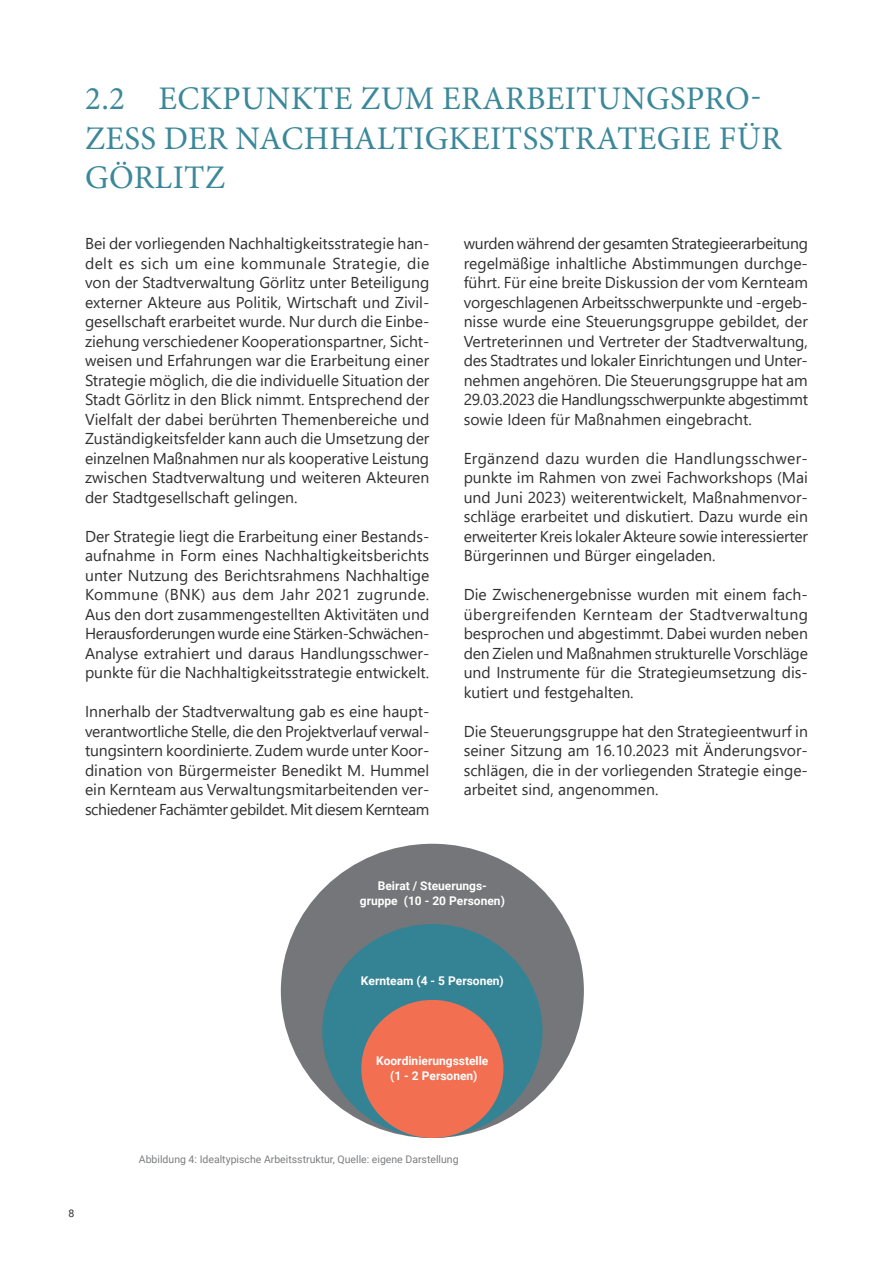
<style>
.page{position:relative;width:893px;height:1263px;background:#fff}
.page>*{position:absolute;margin:0;border:0;box-sizing:border-box;transform-origin:0 0}
.Headline_2_genutzt_Fließtext{font:33px/39.6px "Minion Pro";letter-spacing:.01em;color:#3b889a}
.Body_Text_10_5_13_Block{font:15.75px/19.5px "Segoe UI";color:#312f30;text-align:justify}
.Small_Text_8_10_Left{font:700 12px/15px "Roboto";color:#fff;text-align:center}
.BU_Small_Text_7_10_Left_AbbVZ{font:10.5px "Roboto";color:#7b7d80}
.t1{font:10.5px "Roboto";color:#312f30}
</style>
<div class="page">
<div style="left:281px;top:844px;width:303px;height:294px;background:#757679;border-radius:50%"></div>
<div style="left:322px;top:924px;width:220px;height:214px;background:#348394;border-radius:50%"></div>
<div style="left:361px;top:1000px;width:142px;height:138px;background:#f36f51;border-radius:50%"></div>
<p class="Headline_2_genutzt_Fließtext" style="left:85px;top:79px;width:698px">2.2 ECKPUNKTE ZUM ERARBEITUNGSPRO-<br>ZESS DER NACHHALTIGKEITSSTRATEGIE FÜR<br>GÖRLITZ</p>
<p class="Body_Text_10_5_13_Block" style="left:85px;top:232px;width:346px">Bei der vorliegenden Nachhaltigkeitsstrategie han&shy;delt es sich um eine kommunale Strategie, die von der Stadtverwaltung Görlitz unter Beteiligung externer Akteure aus Politik, Wirtschaft und Zivil&shy;gesellschaft erarbeitet wurde. Nur durch die Einbe&shy;ziehung verschiedener Kooperationspartner, Sicht&shy;weisen und Erfahrungen war die Erarbeitung einer Strategie möglich, die die individuelle Situation der Stadt Görlitz in den Blick nimmt. Entsprechend der Vielfalt der dabei berührten Themenbereiche und Zuständigkeitsfelder kann auch die Umsetzung der einzelnen Maßnahmen nur als kooperative Leistung zwischen Stadtverwaltung und weiteren Akteuren der Stadtgesellschaft gelingen.</p>
<p class="Body_Text_10_5_13_Block" style="left:85px;top:525px;width:346px">Der Strategie liegt die Erarbeitung einer Bestands&shy;aufnahme in Form eines Nachhaltigkeitsberichts unter Nutzung des Berichtsrahmens Nachhaltige Kommune (BNK) aus dem Jahr 2021 zugrunde.<br>Aus den dort zusammengestellten Aktivitäten und Herausforderungen wurde eine Stärken-Schwächen-Analyse extrahiert und daraus Handlungsschwer&shy;punkte für die Nachhaltigkeitsstrategie entwickelt.</p>
<p class="Body_Text_10_5_13_Block" style="left:85px;top:700px;width:346px">Innerhalb der Stadtverwaltung gab es eine haupt&shy;verantwortliche Stelle, die den Projektverlauf verwal&shy;tungsintern koordinierte. Zudem wurde unter Koor&shy;dination von Bürgermeister Benedikt M. Hummel ein Kernteam aus Verwaltungsmitarbeitenden ver&shy;schiedener Fachämter gebildet. Mit diesem Kernteam</p>
<p class="Body_Text_10_5_13_Block" style="left:464px;top:232px;width:346px">wurden während der gesamten Strategieerarbeitung regelmäßige inhaltliche Abstimmungen durchge&shy;führt. Für eine breite Diskussion der vom Kernteam vorgeschlagenen Arbeitsschwerpunkte und -ergeb&shy;nisse wurde eine Steuerungsgruppe gebildet, der Vertreterinnen und Vertreter der Stadtverwaltung, des Stadtrates und lokaler Einrichtungen und Unter&shy;nehmen angehören. Die Steuerungsgruppe hat am 29.03.2023 die Handlungsschwerpunkte abgestimmt sowie Ideen für Maßnahmen eingebracht.</p>
<p class="Body_Text_10_5_13_Block" style="left:464px;top:447px;width:346px">Ergänzend dazu wurden die Handlungsschwer&shy;punkte im Rahmen von zwei Fachworkshops (Mai und Juni 2023) weiterentwickelt, Maßnahmenvor&shy;schläge erarbeitet und diskutiert. Dazu wurde ein erweiterter Kreis lokaler Akteure sowie interessierter Bürgerinnen und Bürger eingeladen.</p>
<p class="Body_Text_10_5_13_Block" style="left:464px;top:583px;width:346px">Die Zwischenergebnisse wurden mit einem fach&shy;übergreifenden Kernteam der Stadtverwaltung besprochen und abgestimmt. Dabei wurden neben den Zielen und Maßnahmen strukturelle Vorschläge und Instrumente für die Strategieumsetzung dis&shy;kutiert und festgehalten.</p>
<p class="Body_Text_10_5_13_Block" style="left:464px;top:720px;width:346px">Die Steuerungsgruppe hat den Strategieentwurf in seiner Sitzung am 16.10.2023 mit Änderungsvor&shy;schlägen, die in der vorliegenden Strategie einge&shy;arbeitet sind, angenommen.</p>
<p class="Small_Text_8_10_Left" style="left:360px;top:877px;width:147px">Beirat / Steuerungs&shy;gruppe (10 - 20 Personen)</p>
<p class="Small_Text_8_10_Left" style="left:361px;top:972px;width:144px">Kernteam (4 - 5 Personen)</p>
<p class="Small_Text_8_10_Left" style="left:376px;top:1053px;width:114px">Koordinierungsstelle (1 - 2 Personen)</p>
<p class="t1" style="left:69px;top:1206px;width:7px">8</p>
<p class="BU_Small_Text_7_10_Left_AbbVZ" style="left:139px;top:1152px;width:321px">Abbildung 4: Idealtypische Arbeitsstruktur, Quelle: eigene Darstellung</p>
</div>
